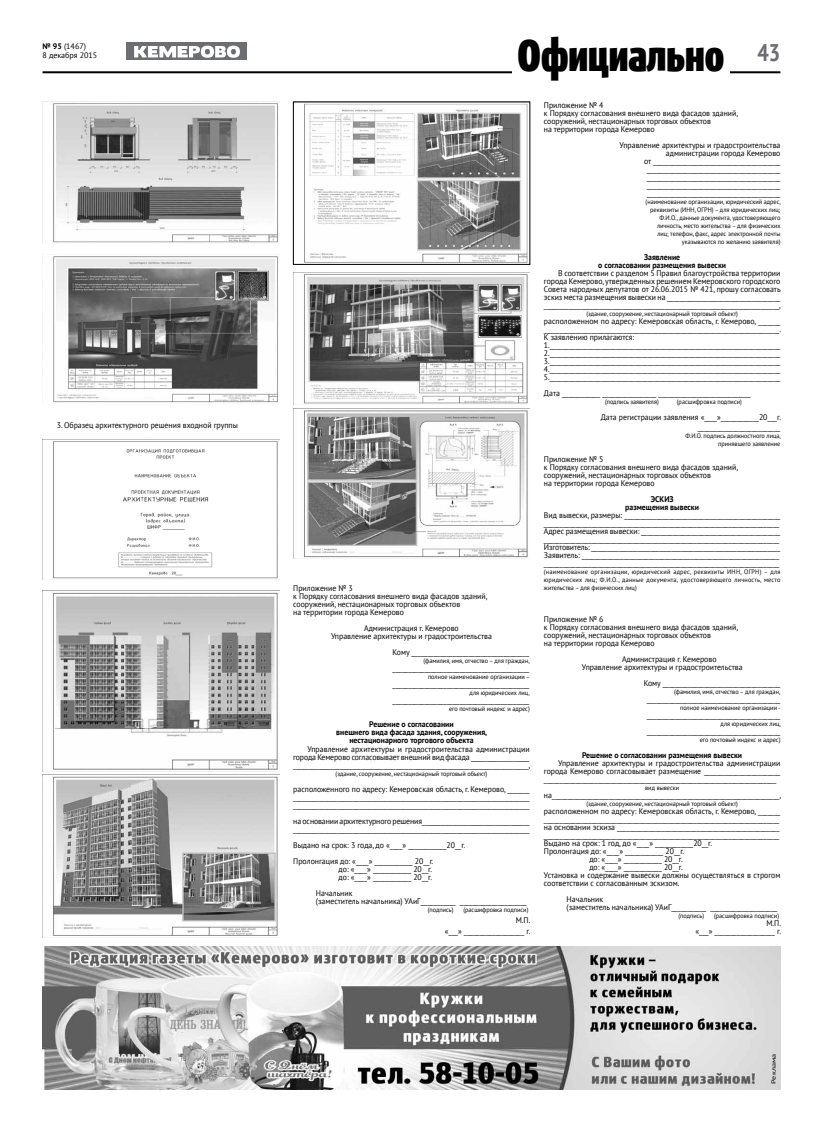
<style>
.page{position:relative;width:823px;height:1134px;background:#fff}
.page>*{position:absolute;margin:0;border:0;box-sizing:border-box;transform-origin:0 0}
.t1{font:44px "Smarty Cond Heavy GK";color:#000}
.t2{font:8.2px/8px "PT Sans";color:#000;scale:.95 1}
.t3{font:700 8.2px/8px "PT Sans";color:#000;text-align:center;scale:.95 1}
.t4{font:8px/9.6px "PT Sans";color:#000}
.t5{font:6.5px/8px "PT Sans";color:#000;text-align:right;scale:.95 1}
.t6{font:6.1px "PT Sans";color:#000;scale:1.34 1}
.s1{font-weight:700}
</style>
<div class="page">
<div style="left:127px;top:43px;width:120px;height:17px;background:#6d6e71"></div>
<svg style="left:134px;top:46px;width:106px;height:12px"></svg>
<hr style="left:43px;top:71px;width:737px;height:2px;background:#000">
<div style="left:511px;top:37px;width:218px;height:39px;background:#fff"></div>
<img style="left:53px;top:103px;width:225px;height:140px">
<img style="left:53px;top:256px;width:225px;height:148px">
<img style="left:43px;top:439px;width:236px;height:140px">
<img style="left:43px;top:592px;width:237px;height:180px">
<img style="left:43px;top:774px;width:236px;height:162px">
<img style="left:304px;top:104px;width:223px;height:159px">
<div style="left:293px;top:102px;width:236px;height:163px;border:1px solid #000"></div>
<img style="left:293px;top:273px;width:235px;height:131px">
<img style="left:293px;top:408px;width:236px;height:151px">
<img style="left:43px;top:947px;width:737px;height:143px">
<p class="t4" style="left:43px;top:41px;width:56px"><span class="s1">№ 95</span> (1467)<br>8 декабря 2015</p>
<h1 class="t1" style="left:517px;top:30px;width:264px">Официально <sup>43</sup></h1>
<p class="t2" style="left:57px;top:420px;width:192px">3. Образец архитектурного решения входной группы</p>
<p class="t2" style="left:293px;top:584px;width:206px">Приложение № 3<br>к Порядку согласования внешнего вида фасадов зданий, сооружений, нестационарных торговых объектов<br>на территории города Кемерово</p>
<p class="t2" style="left:331px;top:624px;width:171px;text-align:center">Администрация г. Кемерово<br>Управление архитектуры и градостроительства</p>
<p class="t2" style="left:392px;top:648px;width:145px">Кому _____________________________________</p>
<p class="t5" style="left:423px;top:656px;width:113px">(фамилия, имя, отчество – для граждан,</p>
<p class="t2" style="left:392px;top:664px;width:145px">___________________________________________</p>
<p class="t5" style="left:428px;top:672px;width:109px">полное наименование организации –</p>
<p class="t2" style="left:392px;top:680px;width:145px">___________________________________________</p>
<p class="t5" style="left:469px;top:688px;width:65px">для юридических лиц,</p>
<p class="t2" style="left:392px;top:696px;width:145px">___________________________________________</p>
<p class="t5" style="left:449px;top:704px;width:86px">его почтовый индекс и адрес)</p>
<p class="t3" style="left:336px;top:720px;width:160px">Решение о согласовании<br>внешнего вида фасада здания, сооружения, нестационарного торгового объекта</p>
<p class="t2" style="left:293px;top:745px;width:251px;text-align:justify;text-indent:14px">Управление архитектуры и градостроительства администрации города Кемерово согласовывает внешний вид фасада ___________________ ____________________________________________________________________________,</p>
<p class="t5" style="left:335px;top:770px;width:161px">(здание, сооружение, нестационарный торговый объект)</p>
<p class="t2" style="left:293px;top:785px;width:250px;text-align:justify">расположенного по адресу: Кемеровская область, г. Кемерово, _______ ___________________________________________________________________________ ___________________________________________________________________________</p>
<p class="t2" style="left:293px;top:817px;width:250px">на основании архитектурного решения___________________________________ ___________________________________________________________________________</p>
<p class="t2" style="left:293px;top:837px;width:182px;line-height:16px">Выдано на срок: 3 года, до «____» ____________20__г.<br>Пролонгация до: «____» ____________ 20__г.</p>
<p class="t2" style="left:338px;top:865px;width:100px">до: «____» ____________ 20__г. до: «____» ____________ 20__г.</p>
<p class="t2" style="left:316px;top:889px;width:223px">Начальник<br>(заместитель начальника) УАиГ___________ _____________________</p>
<p class="t5" style="left:427px;top:906px;width:29px">(подпись)</p>
<p class="t5" style="left:463px;top:906px;width:70px">(расшифровка подписи)</p>
<p class="t2" style="left:444px;top:915px;width:91px;line-height:10.8px;text-align:right">М.П.<br>«___» ___________________ г.</p>
<p class="t2" style="left:543px;top:100px;width:206px">Приложение № 4<br>к Порядку согласования внешнего вида фасадов зданий, сооружений, нестационарных торговых объектов<br>на территории города Кемерово</p>
<p class="t2" style="left:619px;top:140px;width:171px;text-align:right">Управление архитектуры и градостроительства администрации города Кемерово<br>от ________________________________________ __________________________________________ __________________________________________ __________________________________________ __________________________________________</p>
<p class="t5" style="left:645px;top:197px;width:144px">(наименование организации, юридический адрес, реквизиты (ИНН, ОГРН) – для юридических лиц; Ф.И.О., данные документа, удостоверяющего личность, место жительства – для физических лиц; телефон, факс, адрес электронной почты указываются по желанию заявителя)</p>
<p class="t3" style="left:598px;top:252px;width:136px">Заявление<br>о согласовании размещения вывески</p>
<p class="t2" style="left:543px;top:268px;width:251px;text-align:justify;text-indent:14px">В соответствии с разделом 5 Правил благоустройства территории города Кемерово, утвержденных решением Кемеровского городского Совета народных депутатов от 26.06.2015 № 421, прошу согласовать эскиз места размещения вывески на ____________________________________ ____________________________________________________________________________,</p>
<p class="t5" style="left:586px;top:309px;width:161px">(здание, сооружение, нестационарный торговый объект)</p>
<p class="t2" style="left:543px;top:316px;width:251px">расположенном по адресу: Кемеровская область, г. Кемерово, _______ __________________________________________________________________________.<br>К заявлению прилагаются:<br>1._________________________________________________________________________ 2._________________________________________________________________________ 3._________________________________________________________________________ 4._________________________________________________________________________ 5._________________________________________________________________________</p>
<p class="t2" style="left:543px;top:388px;width:219px">Дата ____________ _________________ _____________________________</p>
<p class="t5" style="left:604px;top:397px;width:58px">(подпись заявителя)</p>
<p class="t5" style="left:676px;top:397px;width:70px">(расшифровка подписи)</p>
<p class="t2" style="left:600px;top:411px;width:191px;line-height:10.8px;text-align:right">Дата регистрации заявления «____»____________20___г. __________________________</p>
<p class="t5" style="left:685px;top:432px;width:102px">Ф.И.О. подпись должностного лица, принявшего заявление</p>
<p class="t2" style="left:543px;top:455px;width:206px">Приложение № 5<br>к Порядку согласования внешнего вида фасадов зданий, сооружений, нестационарных торговых объектов<br>на территории города Кемерово</p>
<p class="t3" style="left:625px;top:495px;width:79px">ЭСКИЗ<br>размещения вывески</p>
<p class="t2" style="left:543px;top:511px;width:250px">Вид вывески, размеры: _________________________________________________ __________________________________________________________________________ Адрес размещения вывески: ____________________________________________ __________________________________________________________________________ Изготовитель: _____________________________________________________________ Заявитель: ______________________________________________________________ __________________________________________________________________________</p>
<p class="t5" style="left:543px;top:568px;width:250px;text-align:justify">(наименование организации, юридический адрес, реквизиты ИНН, ОГРН) – для юридических лиц; Ф.И.О., данные документа, удостоверяющего личность, место жительства – для физических лиц)</p>
<p class="t2" style="left:543px;top:615px;width:206px">Приложение № 6<br>к Порядку согласования внешнего вида фасадов зданий, сооружений, нестационарных торговых объектов<br>на территории города Кемерово</p>
<p class="t2" style="left:581px;top:655px;width:171px;text-indent:40px">Администрация г. Кемерово<br>Управление архитектуры и градостроительства</p>
<p class="t2" style="left:643px;top:679px;width:145px">Кому _____________________________________</p>
<p class="t5" style="left:673px;top:688px;width:113px">(фамилия, имя, отчество – для граждан,</p>
<p class="t2" style="left:646px;top:695px;width:142px">__________________________________________</p>
<p class="t5" style="left:679px;top:704px;width:107px">полное наименование организации -</p>
<p class="t2" style="left:646px;top:711px;width:142px">__________________________________________</p>
<p class="t5" style="left:720px;top:720px;width:65px">для юридических лиц,</p>
<p class="t2" style="left:646px;top:727px;width:142px">__________________________________________</p>
<p class="t5" style="left:699px;top:736px;width:86px">его почтовый индекс и адрес)</p>
<p class="t3" style="left:581px;top:751px;width:170px">Решение о согласовании размещения вывески</p>
<p class="t2" style="left:543px;top:759px;width:250px;text-align:justify;text-indent:14px">Управление архитектуры и градостроительства администрации города Кемерово согласовывает размещение ________________________ _________________________________________________________________________</p>
<p class="t5" style="left:644px;top:784px;width:37px">вид вывески</p>
<p class="t2" style="left:543px;top:791px;width:251px">на________________________________________________________________________,</p>
<p class="t5" style="left:586px;top:800px;width:161px">(здание, сооружение, нестационарный торговый объект)</p>
<p class="t2" style="left:543px;top:807px;width:250px">расположенном по адресу: Кемеровская область, г. Кемерово, _______</p>
<p class="t2" style="left:543px;top:815px;width:249px">__________________________________________________________________________</p>
<p class="t2" style="left:543px;top:823px;width:249px">на основании эскиза ___________________________________________________</p>
<p class="t2" style="left:543px;top:831px;width:249px">__________________________________________________________________________</p>
<p class="t2" style="left:543px;top:839px;width:178px">Выдано на срок: 1 год, до «____» ____________20__г.</p>
<p class="t2" style="left:543px;top:847px;width:149px">Пролонгация до: «____» ____________ 20__г.</p>
<p class="t2" style="left:589px;top:855px;width:100px">до: «____» ____________ 20__г.</p>
<p class="t2" style="left:589px;top:863px;width:100px">до: «____» ____________ 20__г.</p>
<p class="t2" style="left:543px;top:871px;width:250px">Установка и содержание вывески должны осуществляться в строгом</p>
<p class="t2" style="left:543px;top:879px;width:144px">соответствии с согласованным эскизом.</p>
<p class="t2" style="left:566px;top:895px;width:223px">Начальник<br>(заместитель начальника) УАиГ___________ _____________________</p>
<p class="t5" style="left:678px;top:912px;width:29px">(подпись)</p>
<p class="t5" style="left:713px;top:912px;width:70px">(расшифровка подписи)</p>
<p class="t2" style="left:695px;top:919px;width:91px;text-align:right">М.П.<br>«___» ___________________ г.</p>
<p class="t6" style="left:769px;top:1084px;width:24px;rotate:-90deg">Реклама</p>
</div>
